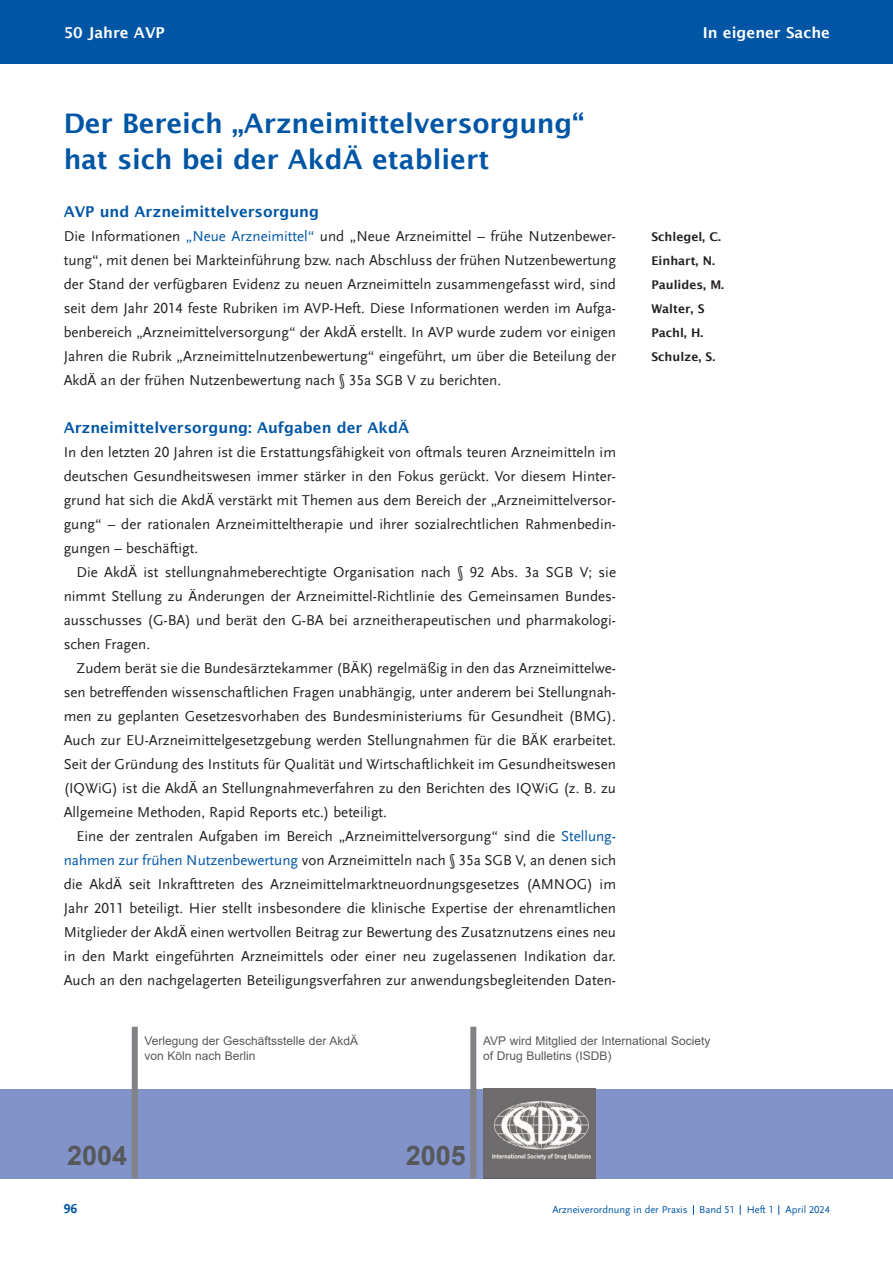
<style>
.page{position:relative;width:893px;height:1263px;background:#fff}
.page>*{position:absolute;margin:0;border:0;box-sizing:border-box;transform-origin:0 0}
.t1{font:600 27px/36px "Lucida Sans";letter-spacing:-.005em;color:#0155a5}
.t2{font:700 27px "Arial";color:#57585a}
.t3{font:15px/24px "Scala Sans LF";color:#231f20;text-align:justify}
.t4{font:600 15px "Lucida Sans";color:#0155a5}
.t5{font:600 15px "Lucida Sans";color:#fff}
.t6{font:700 13.5px "Scala Sans LF";color:#0155a5}
.t7{font:12px "Arial";color:#57585a}
.t8{font:600 12px "Lucida Sans";color:#231f20}
.t9{font:10.5px "Scala Sans LF";color:#0155a5}
.s1{color:#0155a5}
</style>
<div class="page">
<div style="left:0;top:1089px;width:893px;height:89px;background:#8193c9"></div>
<div style="left:0;top:0;width:893px;height:64px;background:#0155a5"></div>
<div style="left:470px;top:1027px;width:6px;height:151px;background:#808285"></div>
<img style="left:483px;top:1089px;width:112px;height:89px">
<div style="left:132px;top:1027px;width:6px;height:151px;background:#808285"></div>
<p class="t5" style="left:64px;top:23px;width:102px">50 Jahre AVP</p>
<p class="t1" style="left:64px;top:105px;width:522px">Der Bereich „Arzneimittelversorgung“ hat sich bei der AkdÄ etabliert</p>
<p class="t4" style="left:64px;top:203px;width:257px">AVP und Arzneimittelversorgung</p>
<p class="t3" style="left:64px;top:225px;width:554px">Die Informationen <span class="s1">„Neue Arzneimittel“</span> und „Neue Arzneimittel – frühe Nutzenbewer - tung“, mit denen bei Markteinführung bzw. nach Abschluss der frühen Nutzenbewertung der Stand der verfügbaren Evidenz zu neuen Arzneimitteln zusammengefasst wird, sind seit dem Jahr 2014 feste Rubriken im AVP-Heft. Diese Informationen werden im Aufga - ben bereich „Arzneimittelversorgung“ der AkdÄ erstellt. In AVP wurde zudem vor einigen Jahren die Rubrik „Arzneimittelnutzenbewertung“ eingeführt, um über die Beteilung der AkdÄ an der frühen Nutzenbewertung nach § 35a SGB V zu berichten.</p>
<p class="t4" style="left:64px;top:419px;width:347px">Arzneimittelversorgung: Aufgaben der AkdÄ</p>
<p class="t3" style="left:64px;top:441px;width:554px">In den letzten 20 Jahren ist die Erstattungsfähigkeit von oftmals teuren Arzneimitteln im deutschen Gesundheitswesen immer stärker in den Fokus gerückt. Vor diesem Hinter - grund hat sich die AkdÄ verstärkt mit Themen aus dem Bereich der „Arzneimittel ver sor - gung“ – der rationalen Arzneimitteltherapie und ihrer sozialrechtlichen Rahmenbedin - gun gen – beschäftigt.</p>
<p class="t3" style="left:64px;top:561px;width:554px;text-indent:13px">Die AkdÄ ist stellungnahmeberechtigte Organisation nach § 92 Abs. 3a SGB V; sie nimmt Stellung zu Änderungen der Arzneimittel-Richtlinie des Gemeinsamen Bundes - aus schusses (G-BA) und berät den G-BA bei arzneitherapeutischen und pharmakologi&shy;schen Fragen.</p>
<p class="t3" style="left:64px;top:657px;width:554px;text-indent:13px">Zudem berät sie die Bundesärztekammer (BÄK) regelmäßig in den das Arzneimittel we - sen betreffenden wissenschaftlichen Fragen unabhängig, unter anderem bei Stellung nah - men zu geplanten Gesetzesvorhaben des Bundesministeriums für Gesund heit (BMG).<br>Auch zur EU-Arzneimittelgesetzgebung werden Stellungnahmen für die BÄK erarbeitet.<br>Seit der Gründung des Instituts für Qualität und Wirtschaftlichkeit im Gesund heits wesen (IQWiG) ist die AkdÄ an Stellungnahmeverfahren zu den Berichten des IQWiG (z. B. zu Allgemeine Methoden, Rapid Reports etc.) beteiligt.</p>
<p class="t3" style="left:64px;top:825px;width:554px;text-indent:13px">Eine der zentralen Aufgaben im Bereich „Arzneimittelversorgung“ sind die <span class="s1">Stellung - nahmen zur frühen Nutzenbewertung</span> von Arzneimitteln nach § 35a SGB V, an denen sich die AkdÄ seit Inkrafttreten des Arzneimittelmarktneuordnungsgesetzes (AMNOG) im Jahr 2011 beteiligt. Hier stellt insbesondere die klinische Expertise der ehrenamtlichen Mitglieder der AkdÄ einen wertvollen Beitrag zur Bewertung des Zusatznutzens eines neu in den Markt eingeführten Arzneimittels oder einer neu zugelassenen Indikation dar.<br>Auch an den nachgelagerten Beteiligungsverfahren zur anwendungsbegleitenden Daten -</p>
<p class="t5" style="left:703px;top:23px;width:129px">In eigener Sache</p>
<p class="t8" style="left:651px;top:229px;width:71px">Schlegel, C.</p>
<p class="t8" style="left:651px;top:253px;width:65px">Einhart, N.</p>
<p class="t8" style="left:651px;top:277px;width:74px">Paulides, M.</p>
<p class="t8" style="left:651px;top:301px;width:55px">Walter, S</p>
<p class="t8" style="left:651px;top:325px;width:54px">Pachl, H.</p>
<p class="t8" style="left:651px;top:349px;width:66px">Schulze, S.</p>
<p class="t7" style="left:145px;top:1034px;width:215px">Verlegung der Geschäftsstelle der AkdÄ</p>
<p class="t7" style="left:145px;top:1049px;width:113px">von Köln nach Berlin</p>
<p class="t2" style="left:67px;top:1141px;width:62px">2004</p>
<p class="t6" style="left:64px;top:1202px;width:15px">96</p>
<p class="t7" style="left:483px;top:1034px;width:229px">AVP wird Mitglied der International Society</p>
<p class="t7" style="left:483px;top:1049px;width:130px">of Drug Bulletins (ISDB)</p>
<p class="t2" style="left:406px;top:1141px;width:62px">2005</p>
<p class="t9" style="left:552px;top:1204px;width:279px">Arzneiverordnung in der Praxis Band 51 Heft 1 April 2024</p>
</div>
